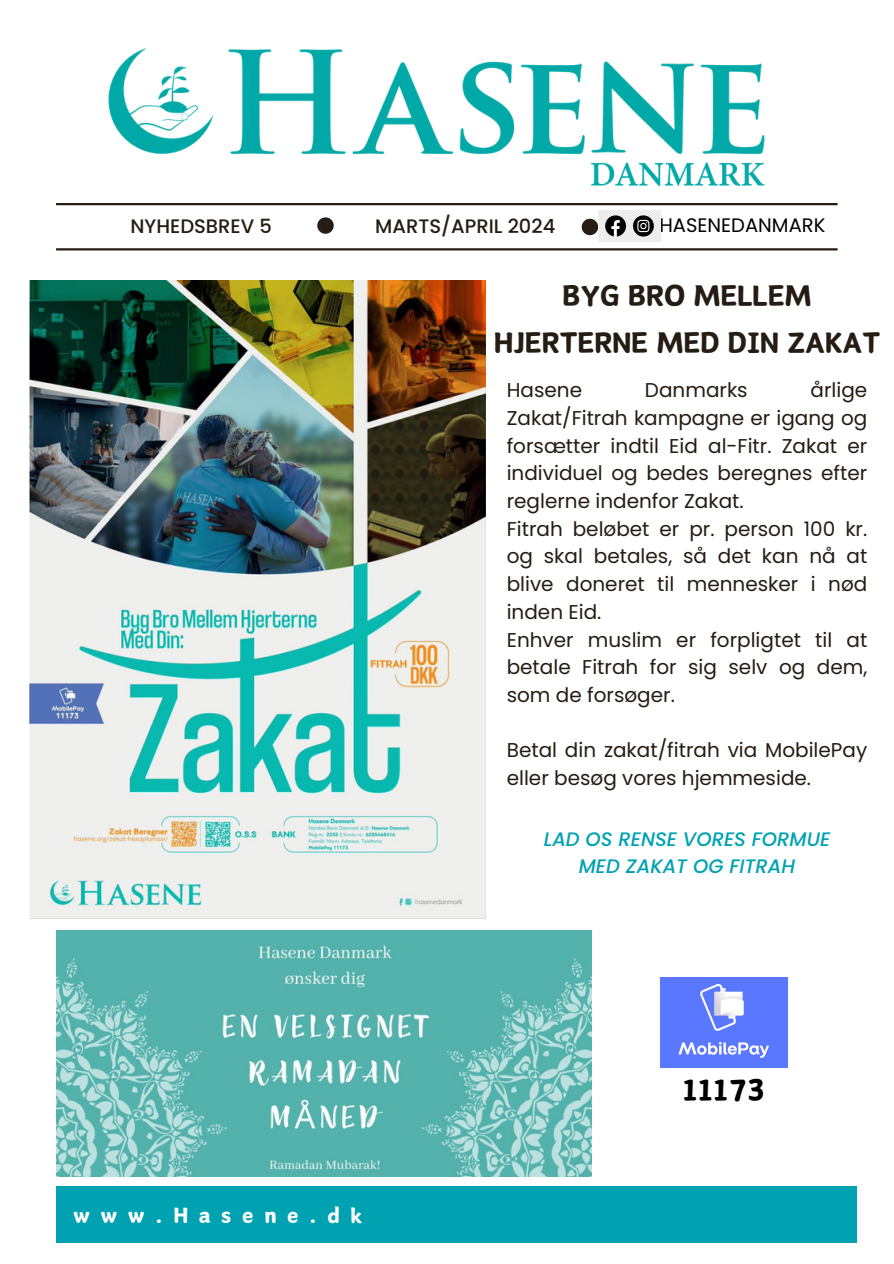
<style>
.page{position:relative;width:894px;height:1264px;background:#fff}
.page>*{position:absolute;margin:0;border:0;box-sizing:border-box;transform-origin:0 0}
.t1{font:36.15px "Canva Wen";color:#000}
.t2{font:34.05px/47.2px "Canva Wen";color:#251c14;text-align:center}
.t3{font:25.5px "Canva Wen";letter-spacing:.42em;color:#fff}
.t4{font:19.95px/27.8px "Poppins";color:#251c14;text-align:justify}
.t5{font:italic 500 19.5px/27px "Poppins";color:#00a2b2;text-align:center}
.t6{font:500 19.5px "Poppins";color:#251c14}
.t7{font:19.5px "Poppins";color:#000}
</style>
<div class="page">
<img style="left:108px;top:48px;width:657px;height:139px">
<hr style="left:56px;top:203px;width:781px;height:2px;background:#251c14">
<hr style="left:56px;top:248px;width:781px;height:2px;background:#251c14">
<svg style="left:317px;top:217px;width:16px;height:17px"></svg>
<svg style="left:581px;top:219px;width:17px;height:16px"></svg>
<img style="left:598px;top:210px;width:62px;height:31px">
<div style="left:56px;top:1186px;width:799px;height:56px;background:#00a2b2"></div>
<img style="left:29px;top:280px;width:456px;height:638px">
<img style="left:660px;top:977px;width:127px;height:90px">
<img style="left:56px;top:930px;width:535px;height:246px">
<p class="t6" style="left:130px;top:213px;width:143px">NYHEDSBREV 5</p>
<h5 class="t6" style="left:375px;top:213px;width:181px">MARTS/APRIL 2024</h5>
<p class="t7" style="left:659px;top:212px;width:167px">HASENEDANMARK</p>
<p class="t2" style="left:494px;top:270px;width:387px">BYG BRO MELLEM<br>HJERTERNE MED DIN ZAKAT</p>
<p class="t4" style="left:506px;top:376px;width:77px">Hasene</p>
<p class="t4" style="left:644px;top:376px;width:104px">Danmarks</p>
<p class="t4" style="left:506px;top:376px;width:362px;text-indent:304px">årlige Zakat/Fitrah kampagne er igang og forsætter indtil Eid al-Fitr. Zakat er individuel og bedes beregnes efter reglerne indenfor Zakat.</p>
<p class="t4" style="left:506px;top:515px;width:362px">Fitrah beløbet er pr. person 100 kr. og skal betales, så det kan nå at blive doneret til mennesker i nød inden Eid.</p>
<p class="t4" style="left:506px;top:625px;width:362px">Enhver muslim er forpligtet til at betale Fitrah for sig selv og dem, som de forsøger.</p>
<h4 class="t4" style="left:506px;top:736px;width:362px">Betal din zakat/fitrah via MobilePay eller besøg vores hjemmeside.</h4>
<p class="t5" style="left:543px;top:825px;width:288px">LAD OS RENSE VORES FORMUE<br>MED ZAKAT OG FITRAH</p>
<p class="t3" style="left:73px;top:1201px;width:291px">www.Hasene.dk</p>
<p class="t1" style="left:682px;top:1070px;width:84px">11173</p>
</div>
